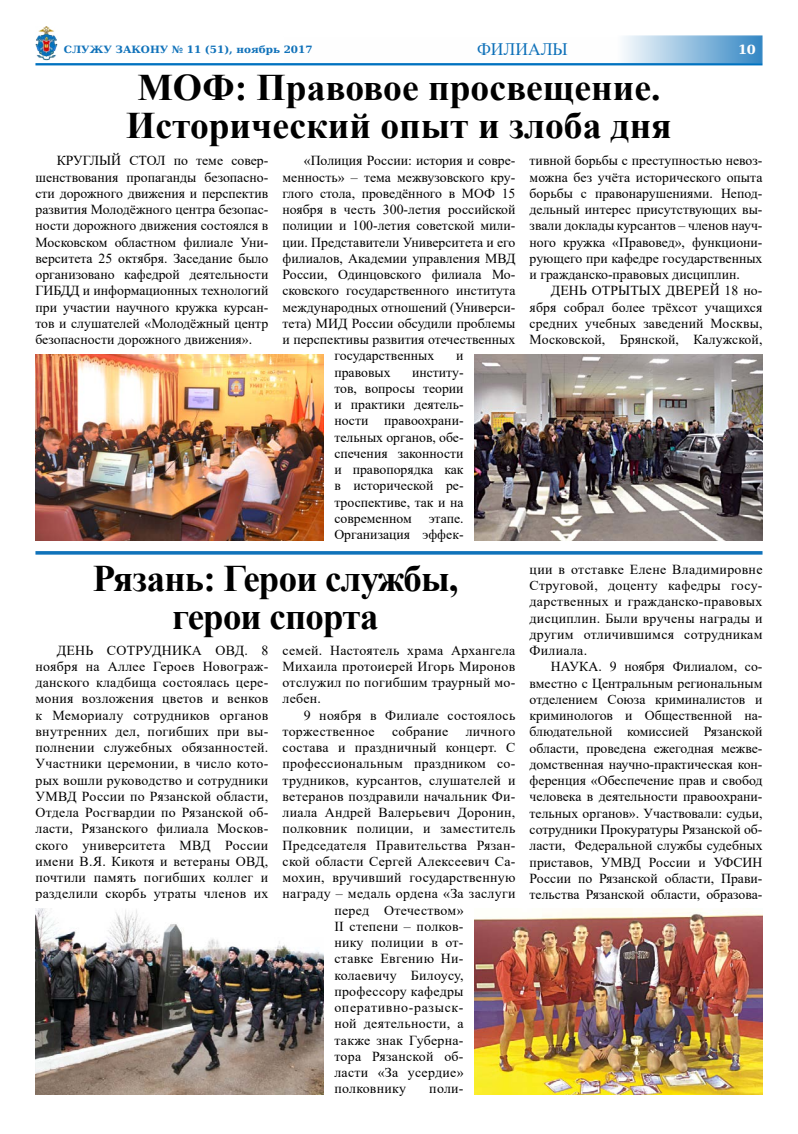
<style>
.page{position:relative;width:798px;height:1134px;background:#fff}
.page>*{position:absolute;margin:0;border:0;box-sizing:border-box;transform-origin:0 0}
.t1{font:700 37.5px/37.5px "Times New Roman";color:#000}
.t2{font:700 37.5px/37.5px "Times New Roman";letter-spacing:-.02em;color:#000;text-align:center}
.t3{font:17.5px "Times New Roman";color:#1072ba}
.t4{font:13.75px/16.2px "Times New Roman";letter-spacing:.005em;color:#000;text-align:justify}
.t5{font:13.75px "Times New Roman";letter-spacing:.05em;color:#000}
.t6{font:700 12.5px "DejaVu Serif";color:#fff;scale:1.04 1}
.t7{font:700 10px "DejaVu Serif";color:#1072ba;scale:1.04 1}
</style>
<div class="page">
<img style="left:35px;top:26px;width:22px;height:34px">
<hr style="left:35px;top:63px;width:727px;height:2px;background:#0072c0">
<svg style="left:623px;top:35px;width:139px;height:28px;background:#95c0e0"></svg>
<img style="left:35px;top:355px;width:288px;height:185px">
<img style="left:35px;top:909px;width:288px;height:185px">
<img style="left:474px;top:355px;width:288px;height:185px">
<img style="left:474px;top:909px;width:288px;height:185px">
<svg style="left:35px;top:551px;width:727px;height:4px;background:#2a81c1"></svg>
<p class="t7" style="left:64px;top:41px;width:241px">СЛУЖУ ЗАКОНУ № 11 (51), ноябрь 2017</p>
<p class="t3" style="left:477px;top:37px;width:92px">ФИЛИАЛЫ</p>
<p class="t6" style="left:737px;top:39px;width:19px">10</p>
<h1 class="t1" style="left:126px;top:68px;width:547px">МОФ: Правовое просвещение.<br>Исторический опыт и злоба дня</h1>
<p class="t4" style="left:35px;top:152px;width:234px;text-indent:21px">КРУГЛЫЙ СТОЛ по теме совер&shy;шенствования пропаганды безопасно&shy;сти дорожного движения и перспектив развития Молодёжного центра безопас&shy;ности дорожного движения состоялся в Московском областном филиале Уни&shy;верситета 25 октября. Заседание было организовано кафедрой деятельности ГИБДД и информационных технологий при участии научного кружка курсан&shy;тов и слушателей «Молодёжный центр безопасности дорожного движения».</p>
<p class="t4" style="left:304px;top:152px;width:213px">«Полиция России: история и совре-</p>
<p class="t4" style="left:282px;top:168px;width:234px">менность» – тема межвузовского кру-</p>
<p class="t4" style="left:282px;top:185px;width:234px">глого стола, проведённого в МОФ 15</p>
<p class="t4" style="left:282px;top:201px;width:234px">ноября в честь 300-летия российской</p>
<p class="t4" style="left:282px;top:217px;width:234px">полиции и 100-летия советской мили-</p>
<p class="t4" style="left:282px;top:233px;width:234px">ции. Представители Университета и его</p>
<p class="t4" style="left:282px;top:250px;width:234px">филиалов, Академии управления МВД</p>
<p class="t4" style="left:282px;top:266px;width:234px">России, Одинцовского филиала Мо-</p>
<p class="t4" style="left:282px;top:282px;width:234px">сковского государственного института</p>
<p class="t4" style="left:282px;top:298px;width:234px">международных отношений (Универси-</p>
<p class="t4" style="left:282px;top:315px;width:234px">тета) МИД России обсудили проблемы</p>
<p class="t4" style="left:282px;top:331px;width:234px">и перспективы развития отечественных</p>
<p class="t4" style="left:334px;top:347px;width:101px">государственных</p>
<p class="t4" style="left:456px;top:347px;width:9px">и</p>
<p class="t4" style="left:334px;top:363px;width:58px">правовых</p>
<p class="t4" style="left:334px;top:363px;width:131px;text-indent:78px">институ&shy;тов, вопросы теории и практики деятель&shy;ности правоохрани&shy;тельных органов, обе&shy;спечения законности и правопорядка как в исторической ре&shy;троспективе, так и на современном этапе.<br>Организация эффек-</p>
<h1 class="t2" style="left:93px;top:559px;width:367px">Рязань: Герои службы, герои спорта</h1>
<p class="t4" style="left:35px;top:641px;width:234px;text-indent:21px">ДЕНЬ СОТРУДНИКА ОВД. 8 ноября на Аллее Героев Новограж&shy;данского кладбища состоялась цере&shy;мония возложения цветов и венков к Мемориалу сотрудников органов внутренних дел, погибших при вы&shy;полнении служебных обязанностей.<br>Участники церемонии, в число кото&shy;рых вошли руководство и сотрудники УМВД России по Рязанской области, Отдела Росгвардии по Рязанской об&shy;ласти, Рязанского филиала Москов&shy;ского университета МВД России имени В.Я. Кикотя и ветераны ОВД, почтили память погибших коллег и разделили скорбь утраты членов их</p>
<p class="t4" style="left:282px;top:641px;width:234px">семей. Настоятель храма Архангела Михаила протоиерей Игорь Миронов отслужил по погибшим траурный мо&shy;лебен.</p>
<p class="t4" style="left:282px;top:706px;width:234px;text-indent:21px">9 ноября в Филиале состоялось торжественное</p>
<p class="t4" style="left:392px;top:723px;width:58px">собрание</p>
<p class="t4" style="left:465px;top:723px;width:51px">личного</p>
<p class="t4" style="left:282px;top:739px;width:234px">состава и праздничный концерт. С</p>
<p class="t4" style="left:282px;top:755px;width:234px">профессиональным праздником со-</p>
<p class="t4" style="left:282px;top:771px;width:234px">трудников, курсантов, слушателей и</p>
<p class="t4" style="left:282px;top:788px;width:234px">ветеранов поздравили начальник Фи-</p>
<p class="t4" style="left:282px;top:804px;width:234px">лиала Андрей Валерьевич Доронин,</p>
<p class="t4" style="left:282px;top:820px;width:234px">полковник полиции, и заместитель</p>
<p class="t4" style="left:282px;top:836px;width:234px">Председателя Правительства Рязан-</p>
<p class="t4" style="left:282px;top:853px;width:234px">ской области Сергей Алексеевич Са-</p>
<p class="t4" style="left:282px;top:869px;width:234px">мохин, вручивший государственную</p>
<p class="t4" style="left:282px;top:885px;width:234px">награду – медаль ордена «За заслуги</p>
<p class="t4" style="left:334px;top:901px;width:131px">перед Отечеством»</p>
<p class="t4" style="left:334px;top:918px;width:131px">II степени – полков-</p>
<p class="t4" style="left:334px;top:934px;width:131px">нику полиции в от-</p>
<p class="t4" style="left:334px;top:950px;width:131px">ставке Евгению Ни-</p>
<p class="t4" style="left:334px;top:966px;width:131px">колаевичу Билоусу,</p>
<p class="t4" style="left:334px;top:983px;width:131px">профессору кафедры</p>
<p class="t5" style="left:334px;top:998px;width:131px">оперативно-разыск-</p>
<p class="t4" style="left:334px;top:1015px;width:131px">ной деятельности, а</p>
<p class="t4" style="left:334px;top:1031px;width:131px">также знак Губерна-</p>
<p class="t4" style="left:334px;top:1048px;width:131px">тора Рязанской об-</p>
<p class="t4" style="left:334px;top:1064px;width:131px">ласти «За усердие»</p>
<p class="t4" style="left:334px;top:1080px;width:73px">полковнику</p>
<p class="t4" style="left:429px;top:1080px;width:36px">поли-</p>
<p class="t4" style="left:529px;top:152px;width:234px">тивной борьбы с преступностью невоз&shy;можна без учёта исторического опыта борьбы с правонарушениями. Непод&shy;дельный интерес присутствующих вы&shy;звали доклады курсантов – членов науч&shy;ного кружка «Правовед», функциони&shy;рующего при кафедре государственных и гражданско-правовых дисциплин.</p>
<p class="t4" style="left:529px;top:282px;width:234px;text-indent:21px">ДЕНЬ ОТРЫТЫХ ДВЕРЕЙ 18 но&shy;ября собрал более трёхсот учащихся средних учебных заведений Москвы, Московской, Брянской, Калужской,</p>
<p class="t4" style="left:529px;top:561px;width:234px">ции в отставке Елене Владимировне Струговой, доценту кафедры госу&shy;дарственных и гражданско-правовых дисциплин. Были вручены награды и другим отличившимся сотрудникам Филиала.</p>
<p class="t4" style="left:529px;top:658px;width:234px;text-indent:21px">НАУКА. 9 ноября Филиалом, со&shy;вместно с Центральным региональным отделением Союза криминалистов и криминологов и Общественной на&shy;блюдательной комиссией Рязанской области, проведена ежегодная межве&shy;домственная научно-практическая кон&shy;ференция «Обеспечение прав и свобод человека в деятельности правоохрани&shy;тельных органов». Участвовали: судьи, сотрудники Прокуратуры Рязанской об&shy;ласти, Федеральной службы судебных приставов, УМВД России и УФСИН России по Рязанской области, Прави&shy;тельства Рязанской области, образова-</p>
</div>
